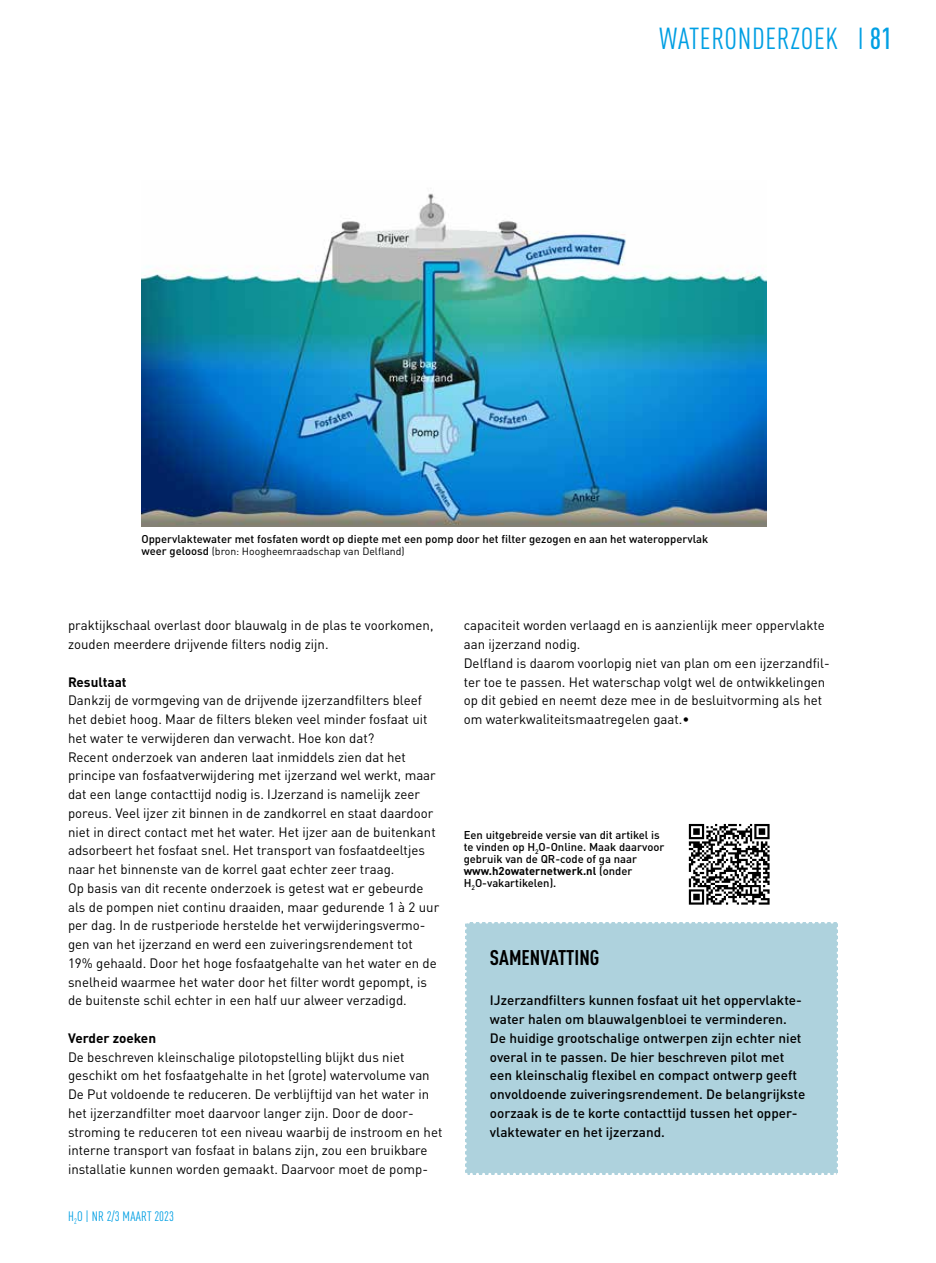
<style>
.page{position:relative;width:936px;height:1263px;background:#fff}
.page>*{position:absolute;margin:0;border:0;box-sizing:border-box;transform-origin:0 0}
.t1{font:condensed 30px "DIN Pro";letter-spacing:.02em;color:#009fe3}
.t2{font:700 condensed 21px "DIN Pro";color:#000}
.t3{font:13.5px/18.8px "DIN Pro";color:#000}
.t4{font:500 13.5px/18.8px "DIN Pro";color:#000}
.t5{font:700 13.5px "DIN Pro";color:#000}
.t6{font:condensed 13.5px "DIN Pro";letter-spacing:.01em;color:#009fe3}
.t7{font:500 11.25px/12px "DIN Pro";color:#000}
.t8{font:10.5px "DIN Pro";color:#000}
.s1{font-weight:500}
.s2{font-weight:500;font-size:11.25px}
.s3{font-weight:700}
</style>
<div class="page">
<div style="left:465px;top:922px;width:373px;height:253px;background:#aed2dd"></div>
<svg style="left:688px;top:824px;width:81px;height:81px"></svg>
<img style="left:141px;top:193px;width:625px;height:333px">
<h1 class="t1" style="left:659px;top:17px;width:235px">WATERONDERZOEK I <span class="s1">81</span></h1>
<p class="t7" style="left:141px;top:531px;width:568px">Oppervlaktewater met fosfaten wordt op diepte met een pomp door het filter gezogen en aan het wateroppervlak</p>
<p class="t8" style="left:141px;top:543px;width:265px"><span class="s2">weer geloosd</span> (bron: Hoogheemraadschap van Delfland)</p>
<p class="t3" style="left:68px;top:615px;width:367px">praktijkschaal overlast door blauwalg in de plas te voorkomen, zouden meerdere drijvende filters nodig zijn.</p>
<p class="t5" style="left:68px;top:670px;width:60px">Resultaat</p>
<p class="t3" style="left:68px;top:690px;width:372px">Dankzij de vormgeving van de drijvende ijzerzandfilters bleef het debiet hoog. Maar de filters bleken veel minder fosfaat uit het water te verwijderen dan verwacht. Hoe kon dat?<br>Recent onderzoek van anderen laat inmiddels zien dat het principe van fosfaatverwijdering met ijzerzand wel werkt, maar dat een lange contacttijd nodig is. IJzerzand is namelijk zeer poreus. Veel ijzer zit binnen in de zandkorrel en staat daardoor niet in direct contact met het water. Het ijzer aan de buitenkant adsorbeert het fosfaat snel. Het transport van fosfaatdeeltjes naar het binnenste van de korrel gaat echter zeer traag.<br>Op basis van dit recente onderzoek is getest wat er gebeurde als de pompen niet continu draaiden, maar gedurende 1 à 2 uur per dag. In de rustperiode herstelde het verwijderingsvermo&shy;gen van het ijzerzand en werd een zuiveringsrendement tot 19% gehaald. Door het hoge fosfaatgehalte van het water en de snelheid waarmee het water door het filter wordt gepompt, is de buitenste schil echter in een half uur alweer verzadigd.</p>
<p class="t5" style="left:68px;top:1027px;width:90px">Verder zoeken</p>
<p class="t3" style="left:68px;top:1046px;width:376px">De beschreven kleinschalige pilotopstelling blijkt dus niet geschikt om het fosfaatgehalte in het (grote) watervolume van De Put voldoende te reduceren. De verblijftijd van het water in het ijzerzandfilter moet daarvoor langer zijn. Door de door&shy;stroming te reduceren tot een niveau waarbij de instroom en het interne transport van fosfaat in balans zijn, zou een bruikbare installatie kunnen worden gemaakt. Daarvoor moet de pomp-</p>
<p class="t6" style="left:68px;top:1207px;width:107px">H<sub>2</sub>O | NR 2/3 MAART 2023</p>
<p class="t3" style="left:463px;top:615px;width:367px">capaciteit worden verlaagd en is aanzienlijk meer oppervlakte aan ijzerzand nodig.<br>Delfland is daarom voorlopig niet van plan om een ijzerzandfil&shy;ter toe te passen. Het waterschap volgt wel de ontwikkelingen op dit gebied en neemt deze mee in de besluitvorming als het om waterkwaliteitsmaatregelen gaat.•</p>
<p class="t7" style="left:463px;top:828px;width:202px">Een uitgebreide versie van dit artikel is te vinden op H<sub>2</sub>O-Online. Maak daarvoor gebruik van de QR-code of ga naar <span class="s3">www.h2owaternetwerk.nl</span> (onder H<sub>2</sub>O-vakartikelen).</p>
<h2 class="t2" style="left:490px;top:942px;width:111px">SAMENVATTING</h2>
<p class="t4" style="left:490px;top:990px;width:317px">IJzerzandfilters kunnen fosfaat uit het oppervlakte&shy;water halen om blauwalgenbloei te verminderen.<br>De huidige grootschalige ontwerpen zijn echter niet overal in te passen. De hier beschreven pilot met een kleinschalig flexibel en compact ontwerp geeft onvoldoende zuiveringsrendement. De belangrijkste oorzaak is de te korte contacttijd tussen het opper&shy;vlaktewater en het ijzerzand.</p>
</div>
